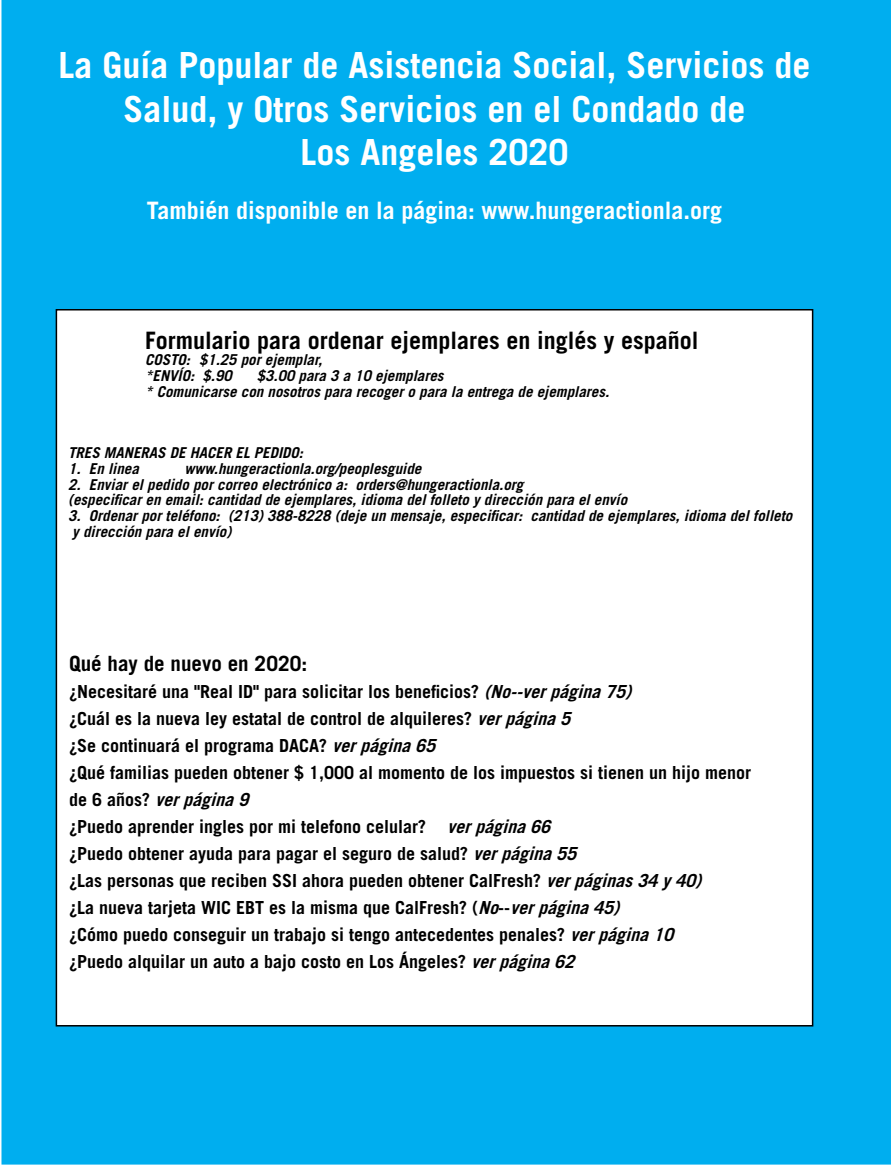
<style>
.page{position:relative;width:891px;height:1167px;background:#fff}
.page>*{position:absolute;margin:0;border:0;box-sizing:border-box;transform-origin:0 0}
.t1{font:700 36px/43.2px "Trade Gothic LT Std";color:#fff;text-align:center}
.t2{font:700 24px "Trade Gothic LT Std";color:#fff}
.t3{font:700 24px "Trade Gothic LT Std";color:#000}
.t4{font:700 21px "Trade Gothic LT Std";color:#000}
.t5{font:700 18px/27px "Trade Gothic LT Std";color:#000}
.t6{font:italic 700 15px/15.8px "Trade Gothic LT Std";color:#000}
.s1{font-style:italic}
</style>
<div class="page">
<div style="left:2px;top:0;width:889px;height:1164px;background:#00aeef"></div>
<div style="left:56px;top:309px;width:757px;height:717px;background:#fff;border:2px solid #000"></div>
<h1 class="t1" style="left:58px;top:43px;width:754px">La Guía Popular de Asistencia Social, Servicios de<br>Salud, y Otros Servicios en el Condado de<br>Los Angeles 2020</h1>
<h2 class="t2" style="left:147px;top:195px;width:577px">También disponible en la página: www.hungeractionla.org</h2>
<h2 class="t3" style="left:145px;top:326px;width:555px">Formulario para ordenar ejemplares en inglés y español</h2>
<p class="t6" style="left:145px;top:352px;width:179px">COSTO: $1.25 por ejemplar, *ENVÍO: $.90</p>
<p class="t6" style="left:145px;top:368px;width:466px;text-indent:112px">$3.00 para 3 a 10 ejemplares<br>* Comunicarse con nosotros para recoger o para la entrega de ejemplares.</p>
<p class="t6" style="left:68px;top:445px;width:237px">TRES MANERAS DE HACER EL PEDIDO:</p>
<p class="t6" style="left:68px;top:460px;width:72px">1. En linea</p>
<p class="t6" style="left:184px;top:460px;width:238px">www.hungeractionla.org/peoplesguide</p>
<p class="t6" style="left:68px;top:476px;width:561px">2. Enviar el pedido por correo electrónico a: orders@hungeractionla.org<br>(especificar en email: cantidad de ejemplares, idioma del folleto y dirección para el envío</p>
<p class="t6" style="left:68px;top:508px;width:726px">3. Ordenar por teléfono: (213) 388-8228 (deje un mensaje, especificar: cantidad de ejemplares, idioma del folleto y dirección para el envío)</p>
<p class="t4" style="left:69px;top:650px;width:240px">Qué hay de nuevo en 2020:</p>
<p class="t5" style="left:69px;top:678px;width:684px">¿Necesitaré una "Real ID" para solicitar los beneficios? <span class="s1">(No--verpágina75)<br></span>¿Cuál es la nueva ley estatal de control de alquileres? <span class="s1">verpágina5<br></span>¿Se continuará el programa DACA? <span class="s1">verpágina65<br></span>¿Qué familias pueden obtener $ 1,000 al momento de los impuestos si tienen un hijo menor d e 6 a ñ o s ? <span class="s1">verpágina9<br></span>¿Puedo aprender ingles por mi telefono celular? <span class="s1">verpágina66<br></span>¿Puedo obtener ayuda para pagar el seguro de salud? <span class="s1">verpágina55<br></span>¿Las personas que reciben SSI ahora pueden obtener CalFresh? <span class="s1">verpáginas34y40)<br></span>¿La nueva tarjeta WIC EBT es la misma que CalFresh? (<span class="s1">No</span>--<span class="s1">verpágina45)<br></span>¿Cómo puedo conseguir un trabajo si tengo antecedentes penales? <span class="s1">verpágina10<br></span>¿Puedo alquilar un auto a bajo costo en Los Ángeles? <span class="s1">verpágina62</span></p>
</div>
